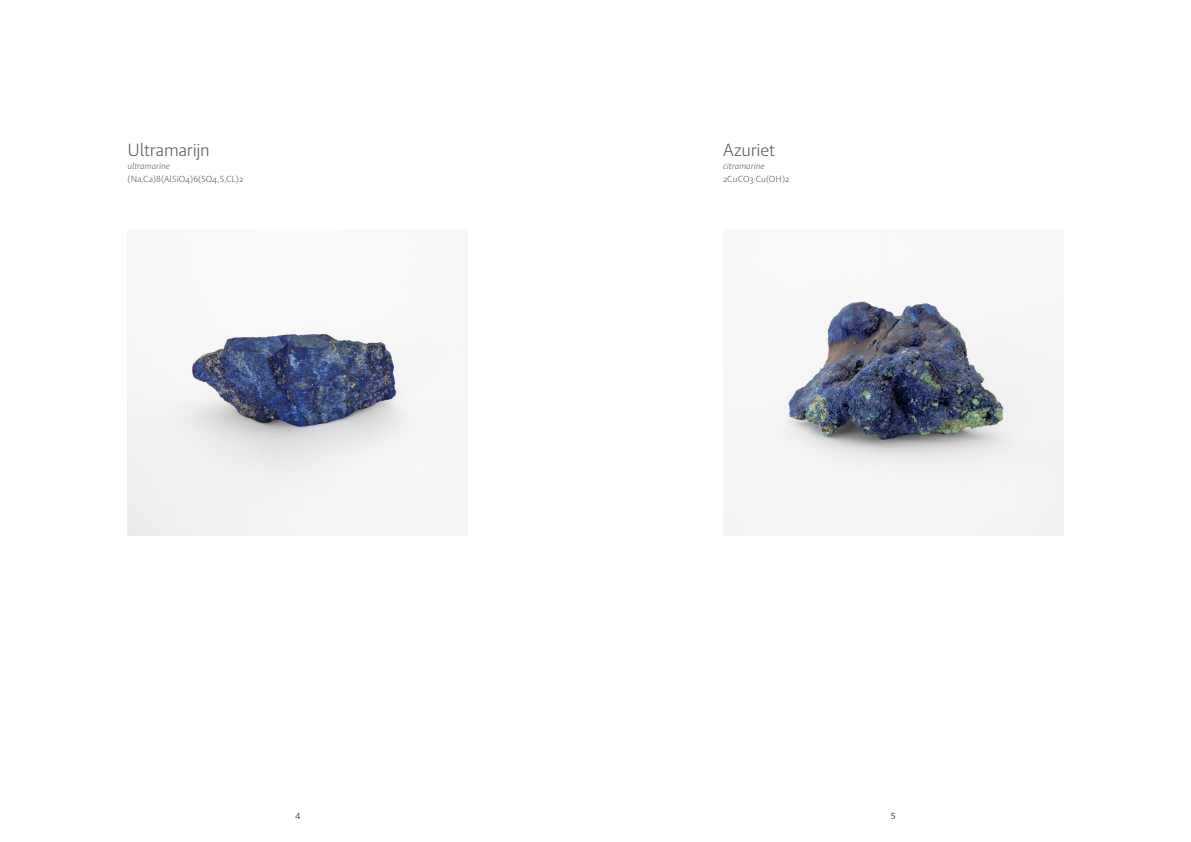
<style>
.page{position:relative;width:1191px;height:842px;background:#fff}
.page>*{position:absolute;margin:0;border:0;box-sizing:border-box;transform-origin:0 0}
.t1{font:300 18px "Brando Sans";letter-spacing:-.015em;color:#575756}
.t2{font:300 9px "Brando Sans";letter-spacing:.005em;color:#575756}
.t3{font:italic 300 9px "Brando Sans";color:#575756}
.t4{font:9px "Brando Sans Text";color:#575756}
</style>
<div class="page">
<img style="left:128px;top:332px;width:340px;height:204px">
<img style="left:723px;top:301px;width:340px;height:235px">
<h1 class="t1" style="left:128px;top:139px;width:84px">Ultramarijn</h1>
<p class="t3" style="left:128px;top:160px;width:44px">ultramarine</p>
<p class="t2" style="left:128px;top:174px;width:117px">(Na,Ca)8(AlSiO4)6(SO4,S,CL)2</p>
<h1 class="t1" style="left:723px;top:139px;width:53px">Azuriet</h1>
<p class="t3" style="left:723px;top:160px;width:43px">citramarine</p>
<p class="t2" style="left:723px;top:174px;width:68px">2CuCO3·Cu(OH)2</p>
<p class="t4" style="left:295px;top:810px;width:7px">4</p>
<p class="t4" style="left:890px;top:810px;width:6px">5</p>
</div>
